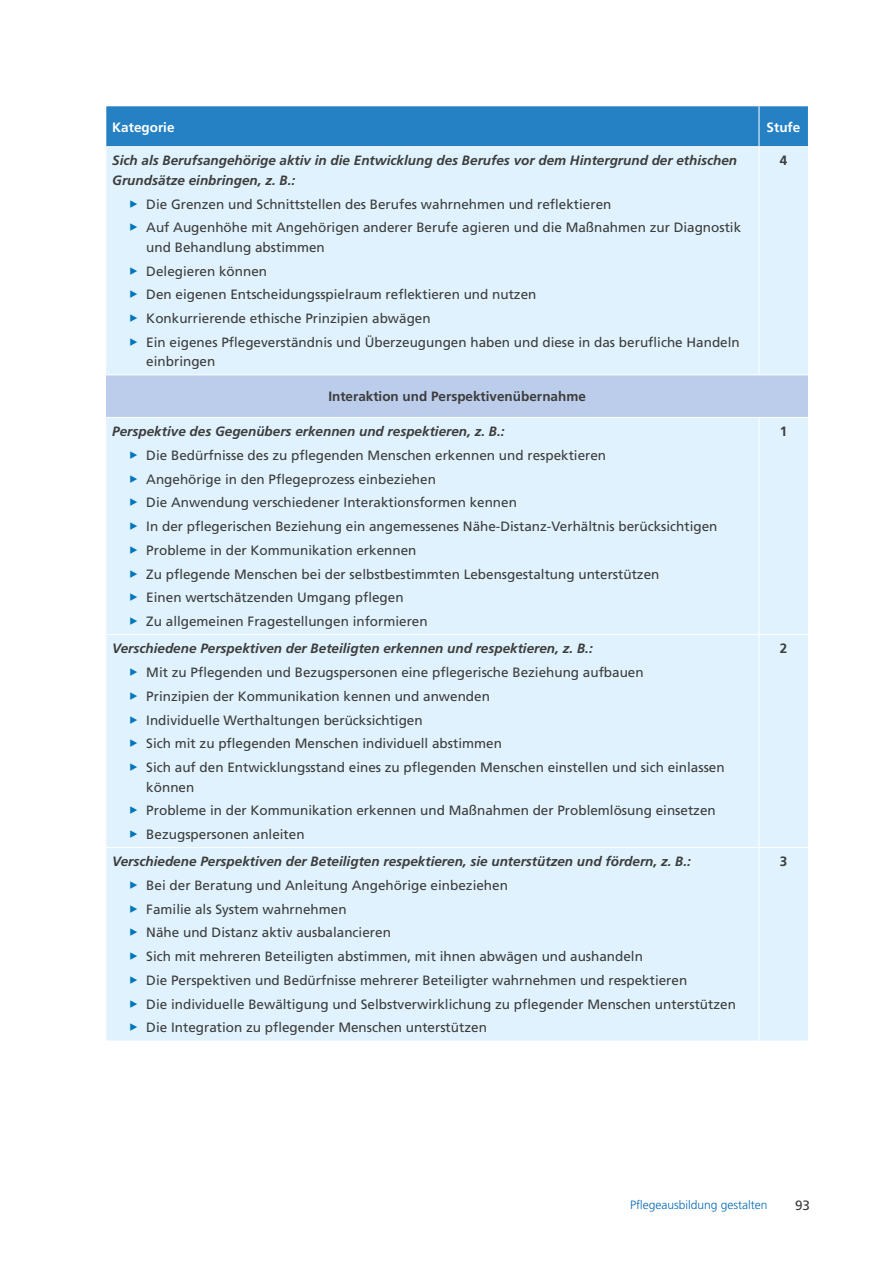
<style>
.page{position:relative;width:893px;height:1263px;background:#fff}
.page>*{position:absolute;margin:0;border:0;box-sizing:border-box;transform-origin:0 0}
.id2853{font:13.5px/19.5px "Frutiger LT Std";color:#3c3c3b}
.id1531{font:italic 700 13.5px/19.5px "Frutiger LT Std";color:#3c3c3b}
.id257{font:700 13.5px "Frutiger LT Std";color:#3c3c3b}
.t1{font:700 13.5px "Frutiger LT Std";color:#fff}
.t2{font:300 12px "Frutiger LT Std";color:#0069b4}
.s1{font-family:"Fago Pro";color:#0075bc}
</style>
<div class="page">
<div style="left:106px;top:106px;width:702px;height:40px;background:#2581c4"></div>
<div style="left:106px;top:147px;width:702px;height:893px;background:#dff2fd"></div>
<div style="left:106px;top:375px;width:702px;height:42px;background:#bccdeb"></div>
<hr style="left:759px;top:147px;width:1px;height:227px;background:#fff">
<hr style="left:106px;top:374px;width:653px;height:1px;background:#fff">
<hr style="left:759px;top:374px;width:49px;height:1px;background:#fff">
<hr style="left:106px;top:417px;width:653px;height:1px;background:#fff">
<hr style="left:759px;top:417px;width:49px;height:1px;background:#fff">
<hr style="left:759px;top:418px;width:1px;height:216px;background:#fff">
<hr style="left:106px;top:634px;width:653px;height:1px;background:#fff">
<hr style="left:759px;top:634px;width:49px;height:1px;background:#fff">
<hr style="left:759px;top:635px;width:1px;height:212px;background:#fff">
<hr style="left:106px;top:847px;width:653px;height:1px;background:#fff">
<hr style="left:759px;top:847px;width:49px;height:1px;background:#fff">
<hr style="left:759px;top:848px;width:1px;height:192px;background:#fff">
<hr style="left:759px;top:106px;width:1px;height:40px;background:#fff">
<p class="t1" style="left:112px;top:119px;width:64px">Kategorie</p>
<p class="t1" style="left:767px;top:119px;width:35px">Stufe</p>
<p class="id1531" style="left:112px;top:151px;width:626px">Sich als Berufsangehörige aktiv in die Entwicklung des Berufes vor dem Hintergrund der ethischen<br>Grundsätze einbringen, z. B.:</p>
<p class="id2853" style="left:129px;top:194px;width:484px"><span class="s1">▶</span> Die Grenzen und Schnittstellen des Berufes wahrnehmen und reflektieren</p>
<p class="id2853" style="left:146px;top:218px;width:596px;text-indent:-17px"><span class="s1">▶</span> Auf Augenhöhe mit Angehörigen anderer Berufe agieren und die Maßnahmen zur Diagnostik und Behandlung abstimmen</p>
<p class="id2853" style="left:129px;top:261px;width:139px"><span class="s1">▶</span> Delegieren können</p>
<p class="id2853" style="left:129px;top:285px;width:409px"><span class="s1">▶</span> Den eigenen Entscheidungsspielraum reflektieren und nutzen</p>
<p class="id2853" style="left:129px;top:309px;width:303px"><span class="s1">▶</span> Konkurrierende ethische Prinzipien abwägen</p>
<p class="id2853" style="left:146px;top:332px;width:595px;text-indent:-17px"><span class="s1">▶</span> Ein eigenes Pflegeverständnis und Überzeugungen haben und diese in das berufliche Handeln einbringen</p>
<p class="id257" style="left:780px;top:153px;width:9px">4</p>
<p class="id257" style="left:328px;top:389px;width:259px">Interaktion und Perspektivenübernahme</p>
<p class="id1531" style="left:112px;top:422px;width:394px">Perspektive des Gegenübers erkennen und respektieren, z. B.:</p>
<p class="id2853" style="left:129px;top:445px;width:478px"><span class="s1">▶</span> Die Bedürfnisse des zu pflegenden Menschen erkennen und respektieren</p>
<p class="id2853" style="left:129px;top:469px;width:308px"><span class="s1">▶</span> Angehörige in den Pflegeprozess einbeziehen</p>
<p class="id2853" style="left:129px;top:493px;width:389px"><span class="s1">▶</span> Die Anwendung verschiedener Interaktionsformen kennen</p>
<p class="id2853" style="left:129px;top:517px;width:590px"><span class="s1">▶</span> In der pflegerischen Beziehung ein angemessenes Nähe-Distanz-Verhältnis berücksichtigen</p>
<p class="id2853" style="left:129px;top:540px;width:289px"><span class="s1">▶</span> Probleme in der Kommunikation erkennen</p>
<p class="id2853" style="left:129px;top:564px;width:532px"><span class="s1">▶</span> Zu pflegende Menschen bei der selbstbestimmten Lebensgestaltung unterstützen</p>
<p class="id2853" style="left:129px;top:588px;width:276px"><span class="s1">▶</span> Einen wertschätzenden Umgang pflegen</p>
<p class="id2853" style="left:129px;top:612px;width:300px"><span class="s1">▶</span> Zu allgemeinen Fragestellungen informieren</p>
<p class="id1531" style="left:112px;top:639px;width:482px">Verschiedene Perspektiven der Beteiligten erkennen und respektieren, z. B.:</p>
<p class="id2853" style="left:129px;top:663px;width:516px"><span class="s1">▶</span> Mit zu Pflegenden und Bezugspersonen eine pflegerische Beziehung aufbauen</p>
<p class="id2853" style="left:129px;top:686px;width:362px"><span class="s1">▶</span> Prinzipien der Kommunikation kennen und anwenden</p>
<p class="id2853" style="left:129px;top:710px;width:295px"><span class="s1">▶</span> Individuelle Werthaltungen berücksichtigen</p>
<p class="id2853" style="left:129px;top:734px;width:374px"><span class="s1">▶</span> Sich mit zu pflegenden Menschen individuell abstimmen</p>
<p class="id2853" style="left:146px;top:758px;width:580px;text-indent:-17px"><span class="s1">▶</span> Sich auf den Entwicklungsstand eines zu pflegenden Menschen einstellen und sich einlassen können</p>
<p class="id2853" style="left:129px;top:801px;width:588px"><span class="s1">▶</span> Probleme in der Kommunikation erkennen und Maßnahmen der Problemlösung einsetzen</p>
<p class="id2853" style="left:129px;top:825px;width:177px"><span class="s1">▶</span> Bezugspersonen anleiten</p>
<p class="id1531" style="left:112px;top:852px;width:580px">Verschiedene Perspektiven der Beteiligten respektieren, sie unterstützen und fördern, z. B.:</p>
<p class="id2853" style="left:129px;top:875px;width:380px"><span class="s1">▶</span> Bei der Beratung und Anleitung Angehörige einbeziehen</p>
<p class="id2853" style="left:129px;top:899px;width:219px"><span class="s1">▶</span> Familie als System wahrnehmen</p>
<p class="id2853" style="left:129px;top:923px;width:263px"><span class="s1">▶</span> Nähe und Distanz aktiv ausbalancieren</p>
<p class="id2853" style="left:129px;top:947px;width:515px"><span class="s1">▶</span> Sich mit mehreren Beteiligten abstimmen, mit ihnen abwägen und aushandeln</p>
<p class="id2853" style="left:129px;top:970px;width:559px"><span class="s1">▶</span> Die Perspektiven und Bedürfnisse mehrerer Beteiligter wahrnehmen und respektieren</p>
<p class="id2853" style="left:129px;top:994px;width:608px"><span class="s1">▶</span> Die individuelle Bewältigung und Selbstverwirklichung zu pflegender Menschen unterstützen</p>
<p class="id2853" style="left:129px;top:1018px;width:359px"><span class="s1">▶</span> Die Integration zu pflegender Menschen unterstützen</p>
<p class="id257" style="left:780px;top:423px;width:9px">1</p>
<p class="id257" style="left:780px;top:641px;width:9px">2</p>
<p class="id257" style="left:780px;top:853px;width:9px">3</p>
<p class="t2" style="left:630px;top:1198px;width:139px">Pflegeausbildung gestalten</p>
<p class="id2853" style="left:795px;top:1195px;width:17px">93</p>
</div>
